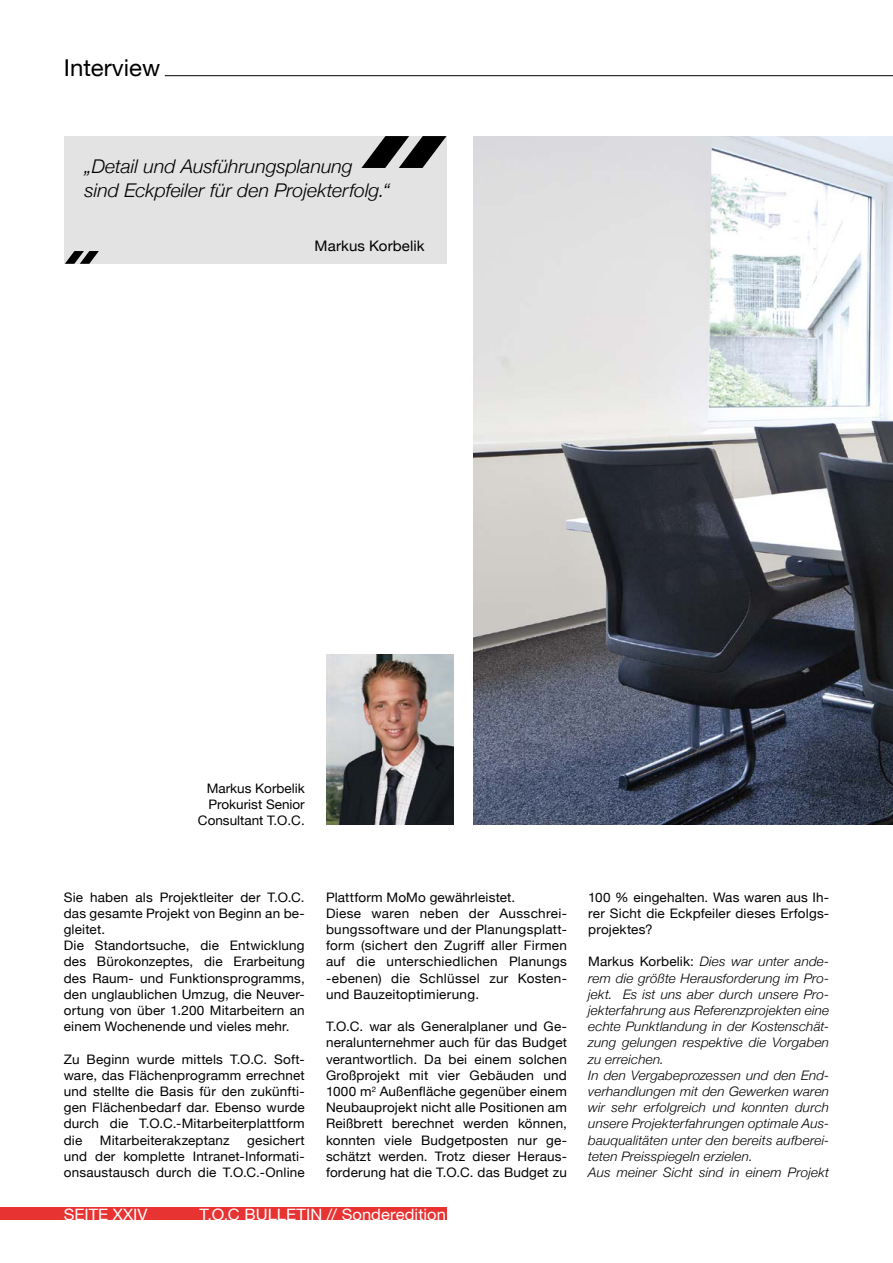
<style>
.page{position:relative;width:893px;height:1263px;background:#fff}
.page>*{position:absolute;margin:0;border:0;box-sizing:border-box;transform-origin:0 0}
.t1{font:23.25px "Helvetica Neue";color:#000}
.t2{font:italic 300 18.9px/23.4px "Helvetica Neue";color:#000}
.t3{font:15.6px "Helvetica Neue";color:#fff;scale:1.05 1}
.t4{font:14.55px "Helvetica Neue";letter-spacing:.01em;color:#000}
.t5{font:13.05px/16.2px "Helvetica Neue";letter-spacing:.015em;color:#000;text-align:justify}
.t6{font:italic 300 13.05px/16.2px "Helvetica Neue";letter-spacing:.01em;color:#000}
.s1{font-weight:400;font-style:normal}
</style>
<div class="page">
<div style="left:0;top:1207px;width:446px;height:13px;background:#e73433"></div>
<hr style="left:165px;top:75px;width:728px;height:1px;background:#000">
<img style="left:326px;top:655px;width:128px;height:170px">
<img style="left:473px;top:136px;width:420px;height:689px">
<div style="left:64px;top:136px;width:382px;height:128px;background:#e3e3e3"></div>
<svg style="left:361px;top:136px;width:85px;height:32px"></svg>
<svg style="left:65px;top:251px;width:34px;height:13px"></svg>
<h1 class="t1" style="left:64px;top:51px;width:98px">Interview</h1>
<h2 class="t2" style="left:85px;top:153px;width:307px">„Detail und Ausführungsplanung sind Eckpfeiler für den Projekterfolg.“</h2>
<p class="t4" style="left:315px;top:235px;width:112px">Markus Korbelik</p>
<p class="t5" style="left:198px;top:780px;width:108px;text-align:right">Markus Korbelik<br>Prokurist Senior<br>Consultant T.O.C.</p>
<p class="t5" style="left:64px;top:890px;width:242px;text-align:left">Sie haben als Projektleiter der T.O.C. das gesamte Projekt von Beginn an be&shy;gleitet.<br>Die Standortsuche, die Entwicklung des Bürokonzeptes, die Erarbeitung des Raum- und Funktionsprogramms, den unglaublichen Umzug, die Neuver&shy;ortung von über 1.200 Mitarbeitern an einem Wochenende und vieles mehr.</p>
<p class="t5" style="left:64px;top:1052px;width:242px">Zu Beginn wurde mittels T.O.C. Soft&shy;ware, das Flächenprogramm errechnet und stellte die Basis für den zukünfti&shy;gen Flächenbedarf dar. Ebenso wurde durch die T.O.C.-Mitarbeiterplattform die</p>
<p class="t5" style="left:64px;top:1133px;width:242px;text-indent:183px">gesichert und der komplette Intranet-Informati&shy;onsaustausch durch die T.O.C.-Online</p>
<p class="t5" style="left:100px;top:1133px;width:131px">Mitarbeiterakzeptanz</p>
<p class="t5" style="left:326px;top:890px;width:242px;text-align:left">Plattform MoMo gewährleistet.<br>Diese waren neben der Ausschrei&shy;bungssoftware und der Planungsplatt&shy;form (sichert den Zugriff aller Firmen auf die unterschiedlichen Planungs -ebenen) die Schlüssel zur Kosten&shy;und Bauzeitoptimierung.</p>
<p class="t5" style="left:326px;top:1019px;width:242px">T.O.C. war als Generalplaner und Ge&shy;neralunternehmer auch für das Budget verantwortlich. Da bei einem solchen Großprojekt mit vier Gebäuden und 1000 m<sup>2</sup> Außenfläche gegenüber einem Neubauprojekt nicht alle Positionen am Reißbrett berechnet werden können, konnten viele Budgetposten nur ge&shy;schätzt werden. Trotz dieser Heraus&shy;forderung hat die T.O.C. das Budget zu</p>
<p class="t3" style="left:64px;top:1203px;width:81px">SEITE XXIV</p>
<p class="t3" style="left:199px;top:1203px;width:236px">T.O.C BULLETIN // Sonderedition</p>
<p class="t5" style="left:588px;top:890px;width:242px">100 % eingehalten. Was waren aus Ih&shy;rer Sicht die Eckpfeiler dieses Erfolgs&shy;projektes?</p>
<p class="t6" style="left:588px;top:953px;width:242px"><span class="s1">Markus Korbelik:</span> Dies war unter ande&shy;rem die größte Herausforderung im Pro&shy;jekt. Es ist uns aber durch unsere Pro&shy;jekterfahrung aus Referenzprojekten eine echte Punktlandung in der Kostenschät&shy;zung gelungen respektive die Vorgaben zu erreichen.<br>In den Vergabeprozessen und den End&shy;verhandlungen mit den Gewerken waren wir sehr erfolgreich und konnten durch unsere Projekterfahrungen optimale Aus&shy;bauqualitäten unter den bereits aufberei&shy;teten Preisspiegeln erzielen.<br>Aus meiner Sicht sind in einem Projekt</p>
</div>
